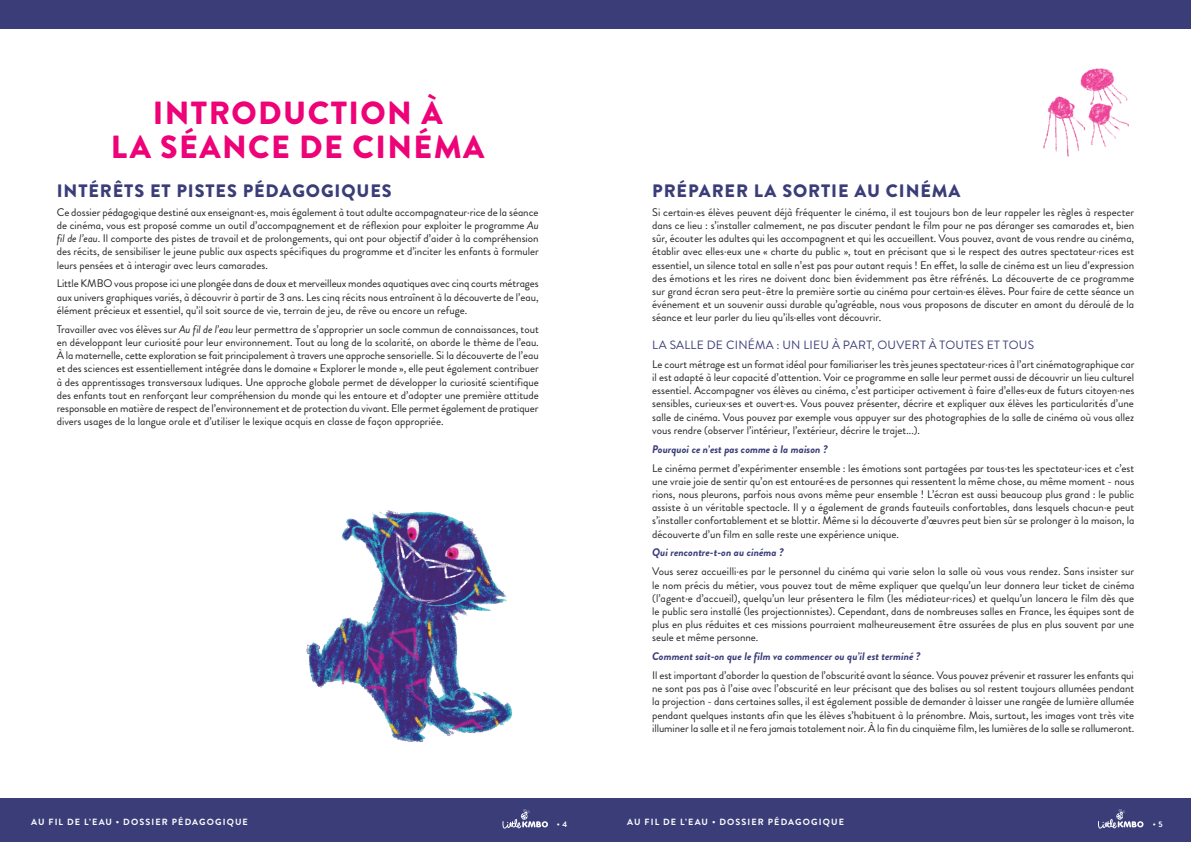
<style>
.page{position:relative;width:1191px;height:842px;background:#fff}
.page>*{position:absolute;margin:0;border:0;box-sizing:border-box;transform-origin:0 0}
.t1{font:900 32px/34px "Brandon Grotesque";letter-spacing:.045em;color:#ed0277;text-align:center}
.t2{font:900 18px "Brandon Grotesque";letter-spacing:.05em;color:#3a3d78}
.t3{font:12px "Brandon Grotesque";letter-spacing:.02em;color:#3a3d78}
.t4{font:11px/13.2px "Brandon Grotesque";color:#231f20;text-align:justify}
.t5{font:italic 700 11px "Brandon Grotesque";color:#3a3d78}
.t6{font:700 9px "Brandon Grotesque";letter-spacing:.125em;color:#fff}
.t7{font:700 8px "Brandon Grotesque";color:#fff}
.s1{font-style:italic}
</style>
<div class="page">
<div style="left:0;top:798px;width:1191px;height:44px;background:#3a3d78"></div>
<svg style="left:502px;top:809px;width:46px;height:19px"></svg>
<div style="left:0;top:0;width:1191px;height:28px;background:#3a3d78"></div>
<svg style="left:1098px;top:809px;width:45px;height:19px"></svg>
<img style="left:1043px;top:69px;width:85px;height:88px">
<img style="left:306px;top:510px;width:207px;height:231px">
<h1 class="t1" style="left:111px;top:97px;width:375px">INTRODUCTION À<br>LA SÉANCE DE CINÉMA</h1>
<h2 class="t2" style="left:57px;top:178px;width:336px">INTÉRÊTS ET PISTES PÉDAGOGIQUES</h2>
<p class="t4" style="left:57px;top:206px;width:483px">Ce dossier pédagogique destiné aux enseignant·es, mais également à tout adulte accompagnateur·rice de la séance de cinéma, vous est proposé comme un outil d’accompagnement et de réflexion pour exploiter le programme <span class="s1">Au fil de l’eau</span>. Il comporte des pistes de travail et de prolongements, qui ont pour objectif d’aider à la compréhension des récits, de sensibiliser le jeune public aux aspects spécifiques du programme et d’inciter les enfants à formuler leurs pensées et à interagir avec leurs camarades.</p>
<p class="t4" style="left:57px;top:277px;width:483px">Little KMBO vous propose ici une plongée dans de doux et merveilleux mondes aquatiques avec cinq courts métrages aux univers graphiques variés, à découvrir à partir de 3 ans. Les cinq récits nous entraînent à la découverte de l’eau, élément précieux et essentiel, qu’il soit source de vie, terrain de jeu, de rêve ou encore un refuge.</p>
<p class="t4" style="left:57px;top:322px;width:483px">Travailler avec vos élèves sur <span class="s1">Au fil de l’eau</span> leur permettra de s’approprier un socle commun de connaissances, tout en développant leur curiosité pour leur environnement. Tout au long de la scolarité, on aborde le thème de l’eau.<br>À la maternelle, cette exploration se fait principalement à travers une approche sensorielle. Si la découverte de l’eau et des sciences est essentiellement intégrée dans le domaine « Explorer le monde », elle peut également contribuer à des apprentissages transversaux ludiques. Une approche globale permet de développer la curiosité scientifique des enfants tout en renforçant leur compréhension du monde qui les entoure et d’adopter une première attitude responsable en matière de respect de l’environnement et de protection du vivant. Elle permet également de pratiquer divers usages de la langue orale et d’utiliser le lexique acquis en classe de façon appropriée.</p>
<h2 class="t2" style="left:652px;top:178px;width:310px">PRÉPARER LA SORTIE AU CINÉMA</h2>
<p class="t4" style="left:652px;top:206px;width:483px">Si certain·es élèves peuvent déjà fréquenter le cinéma, il est toujours bon de leur rappeler les règles à respecter dans ce lieu : s’installer calmement, ne pas discuter pendant le film pour ne pas déranger ses camarades et, bien sûr, écouter les adultes qui les accompagnent et qui les accueillent. Vous pouvez, avant de vous rendre au cinéma, établir avec elles·eux une « charte du public », tout en précisant que si le respect des autres spectateur·rices est essentiel, un silence total en salle n’est pas pour autant requis ! En effet, la salle de cinéma est un lieu d’expression des émotions et les rires ne doivent donc bien évidemment pas être réfrénés. La découverte de ce programme sur grand écran sera peut-être la première sortie au cinéma pour certain·es élèves. Pour faire de cette séance un événement et un souvenir aussi durable qu’agréable, nous vous proposons de discuter en amont du déroulé de la séance et leur parler du lieu qu’ils·elles vont découvrir.</p>
<p class="t3" style="left:652px;top:337px;width:383px">LA SALLE DE CINÉMA : UN LIEU À PART, OUVERT À TOUTES ET TOUS</p>
<p class="t4" style="left:652px;top:358px;width:484px">Le court métrage est un format idéal pour familiariser les très jeunes spectateur·rices à l’art cinématographique car il est adapté à leur capacité d’attention. Voir ce programme en salle leur permet aussi de découvrir un lieu culturel essentiel. Accompagner vos élèves au cinéma, c’est participer activement à faire d’elles·eux de futurs citoyen·nes sensibles, curieux·ses et ouvert·es. Vous pouvez présenter, décrire et expliquer aux élèves les particularités d’une salle de cinéma. Vous pouvez par exemple vous appuyer sur des photographies de la salle de cinéma où vous allez vous rendre (observer l’intérieur, l’extérieur, décrire le trajet...).</p>
<p class="t5" style="left:652px;top:441px;width:177px">Pourquoi ce n’est pas comme à la maison ?</p>
<p class="t4" style="left:652px;top:461px;width:483px">Le cinéma permet d’expérimenter ensemble : les émotions sont partagées par tous·tes les spectateur·ices et c’est une vraie joie de sentir qu’on est entouré·es de personnes qui ressentent la même chose, au même moment - nous rions, nous pleurons, parfois nous avons même peur ensemble ! L’écran est aussi beaucoup plus grand : le public assiste à un véritable spectacle. Il y a également de grands fauteuils confortables, dans lesquels chacun·e peut s’installer confortablement et se blottir. Même si la découverte d’œuvres peut bien sûr se prolonger à la maison, la découverte d’un film en salle reste une expérience unique.</p>
<p class="t5" style="left:652px;top:545px;width:133px">Qui rencontre-t-on au cinéma ?</p>
<p class="t4" style="left:652px;top:565px;width:484px">Vous serez accueilli·es par le personnel du cinéma qui varie selon la salle où vous vous rendez. Sans insister sur le nom précis du métier, vous pouvez tout de même expliquer que quelqu’un leur donnera leur ticket de cinéma (l’agent·e d’accueil), quelqu’un leur présentera le film (les médiateur·rices) et quelqu’un lancera le film dès que le public sera installé (les projectionnistes). Cependant, dans de nombreuses salles en France, les équipes sont de plus en plus réduites et ces missions pourraient malheureusement être assurées de plus en plus souvent par une seule et même personne.</p>
<p class="t5" style="left:652px;top:649px;width:270px">Comment sait-on que le film va commencer ou qu’il est terminé ?</p>
<p class="t4" style="left:652px;top:669px;width:483px">Il est important d’aborder la question de l’obscurité avant la séance. Vous pouvez prévenir et rassurer les enfants qui ne sont pas pas à l’aise avec l’obscurité en leur précisant que des balises au sol restent toujours allumées pendant la projection - dans certaines salles, il est également possible de demander à laisser une rangée de lumière allumée pendant quelques instants afin que les élèves s’habituent à la prénombre. Mais, surtout, les images vont très vite illuminer la salle et il ne fera jamais totalement noir. À la fin du cinquième film, les lumières de la salle se rallumeront.</p>
<p class="t6" style="left:31px;top:815px;width:218px">AU FIL DE L’EAU • DOSSIER PÉDAGOGIQUE</p>
<p class="t7" style="left:556px;top:819px;width:12px">• 4</p>
<p class="t6" style="left:627px;top:815px;width:218px">AU FIL DE L’EAU • DOSSIER PÉDAGOGIQUE</p>
<p class="t7" style="left:1152px;top:819px;width:11px">• 5</p>
</div>
